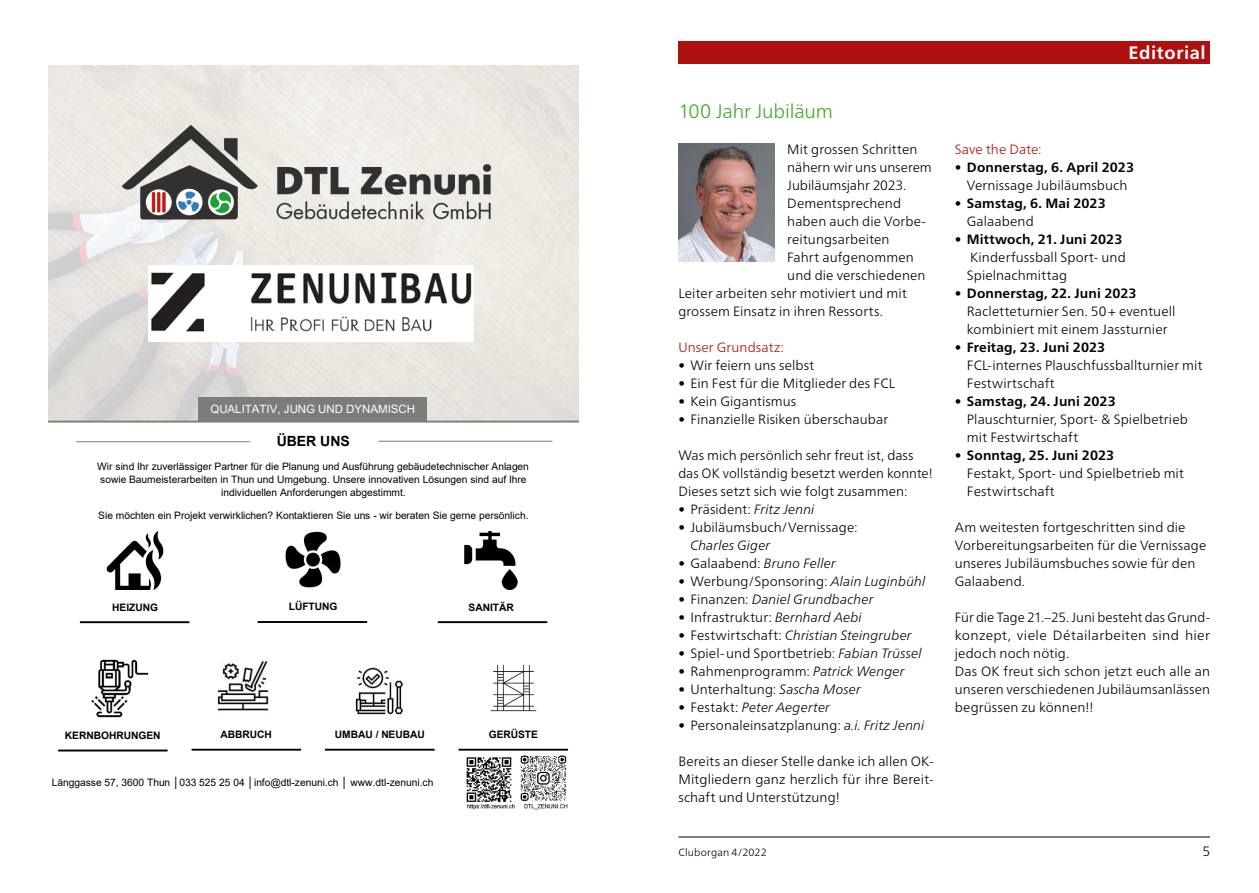
<style>
.page{position:relative;width:1259px;height:893px;background:#fff}
.page>*{position:absolute;margin:0;border:0;box-sizing:border-box;transform-origin:0 0}
.GT_Titel{font:300 19.5px "Frutiger Neue LTW1 G";letter-spacing:-.01em;color:#45aa29}
.Kopfzeile_negativ{font:700 18px "Frutiger Neue LTW1 G";letter-spacing:.035em;color:#fff}
.t1{font:700 14.1px "Arial";letter-spacing:-.005em;color:#000}
.GT{font:300 13.5px/18px "Frutiger Neue LTW1 G";letter-spacing:.01em;color:#000}
.t2{font:italic 300 13.5px "Frutiger Neue LTW1 G";letter-spacing:.005em;color:#000}
.GT-2{font:300 13.5px "Frutiger Neue LTW1 G";letter-spacing:.005em;color:#ad100f}
.t3{font:700 13.5px/18px "Frutiger Neue LTW1 G";letter-spacing:.01em;color:#000}
.t4{font:11.4px "Arial";color:#fff}
.t5{font:300 10.5px "Frutiger Neue LTW1 G";letter-spacing:.015em;color:#000}
.t6{font:10.2px/12.6px "Arial";letter-spacing:-.005em;color:#000;text-align:center}
.t7{font:700 10.2px "Arial";letter-spacing:-.005em;color:#000}
.s1{font-style:italic}
.s2{font-style:normal}
.s3{font-weight:700}
.s4{font-weight:300}
</style>
<div class="page">
<img style="left:679px;top:143px;width:95px;height:119px">
<hr style="left:678px;top:837px;width:532px;height:1px;background:#000">
<div style="left:678px;top:41px;width:531px;height:23px;background:#ad100f"></div>
<img style="left:106px;top:532px;width:58px;height:57px">
<img style="left:285px;top:532px;width:56px;height:56px">
<img style="left:464px;top:532px;width:54px;height:57px">
<img style="left:217px;top:660px;width:52px;height:51px">
<img style="left:355px;top:667px;width:49px;height:48px">
<img style="left:490px;top:664px;width:47px;height:48px">
<img style="left:107px;top:112px;width:397px;height:119px">
<div style="left:199px;top:397px;width:228px;height:24px;background:#7b7c7c"></div>
<hr style="left:48px;top:421px;width:530px;height:2px;background:#7b7c7c">
<hr style="left:76px;top:441px;width:174px;height:1px;background:#7b7c7c">
<hr style="left:378px;top:441px;width:174px;height:1px;background:#7b7c7c">
<hr style="left:80px;top:621px;width:109px;height:2px;background:#000">
<hr style="left:258px;top:621px;width:109px;height:2px;background:#000">
<hr style="left:438px;top:621px;width:109px;height:2px;background:#000">
<hr style="left:58px;top:749px;width:110px;height:2px;background:#000">
<hr style="left:192px;top:749px;width:109px;height:2px;background:#000">
<hr style="left:325px;top:749px;width:109px;height:2px;background:#000">
<hr style="left:458px;top:749px;width:110px;height:2px;background:#000">
<img style="left:91px;top:659px;width:58px;height:58px">
<img style="left:149px;top:261px;width:335px;height:86px">
<img style="left:149px;top:266px;width:325px;height:76px">
<img style="left:466px;top:757px;width:46px;height:45px">
<img style="left:520px;top:755px;width:47px;height:46px">
<img style="left:467px;top:804px;width:101px;height:6px">
<p class="t4" style="left:210px;top:402px;width:206px">QUALITATIV, JUNG UND DYNAMISCH</p>
<p class="t1" style="left:277px;top:431px;width:75px">ÜBER UNS</p>
<p class="t6" style="left:97px;top:460px;width:433px">Wir sind Ihr zuverlässiger Partner für die Planung und Ausführung gebäudetechnischer Anlagen sowie Baumeisterarbeiten in Thun und Umgebung. Unsere innovativen Lösungen sind auf Ihre individuellen Anforderungen abgestimmt.</p>
<p class="t6" style="left:98px;top:509px;width:432px">Sie möchten ein Projekt verwirklichen? Kontaktieren Sie uns - wir beraten Sie gerne persönlich.</p>
<p class="t7" style="left:112px;top:600px;width:48px">HEIZUNG</p>
<p class="t7" style="left:289px;top:600px;width:50px">LÜFTUNG</p>
<p class="t7" style="left:468px;top:600px;width:47px">SANITÄR</p>
<p class="t7" style="left:65px;top:728px;width:97px">KERNBOHRUNGEN</p>
<p class="t7" style="left:221px;top:728px;width:53px">ABBRUCH</p>
<p class="t7" style="left:335px;top:728px;width:92px">UMBAU / NEUBAU</p>
<p class="t7" style="left:489px;top:728px;width:51px">GERÜSTE</p>
<p class="t6" style="left:52px;top:776px;width:383px">Länggasse 57, 3600 Thun │033 525 25 04 │info@dtl-zenuni.ch │ www.dtl-zenuni.ch</p>
<p class="GT_Titel" style="left:678px;top:99px;width:156px">100 Jahr Jubiläum</p>
<p class="GT" style="left:787px;top:140px;width:146px">Mit grossen Schritten nähern wir uns unserem<br>Jubiläumsjahr 2023.</p>
<p class="GT" style="left:787px;top:194px;width:115px">Dementsprechend</p>
<p class="GT" style="left:787px;top:212px;width:140px">haben auch die Vorbe-</p>
<p class="GT" style="left:787px;top:230px;width:104px">reitungsarbeiten</p>
<p class="GT" style="left:787px;top:248px;width:128px">Fahrt aufgenommen</p>
<p class="GT" style="left:787px;top:266px;width:140px">und die verschiedenen</p>
<p class="GT" style="left:678px;top:284px;width:230px">Leiter arbeiten sehr motiviert und mit</p>
<p class="GT" style="left:678px;top:302px;width:206px">grossem Einsatz in ihren Ressorts.</p>
<p class="GT-2" style="left:678px;top:339px;width:107px">Unser Grundsatz:</p>
<p class="GT" style="left:678px;top:356px;width:137px">• Wir feiern uns selbst</p>
<p class="GT" style="left:678px;top:374px;width:218px">• Ein Fest für die Mitglieder des FCL</p>
<p class="GT" style="left:678px;top:392px;width:119px">• Kein Gigantismus</p>
<p class="GT" style="left:678px;top:410px;width:211px">• Finanzielle Risiken überschaubar</p>
<p class="GT" style="left:678px;top:446px;width:256px">Was mich persönlich sehr freut ist, dass das OK vollständig besetzt werden konnte!</p>
<p class="GT" style="left:678px;top:482px;width:231px">Dieses setzt sich wie folgt zusammen:</p>
<p class="GT" style="left:678px;top:500px;width:138px">• Präsident: <span class="s1">Fritz Jenni</span></p>
<p class="GT" style="left:690px;top:518px;width:169px;text-indent:-12px">• Jubiläumsbuch/Vernissage:<br><span class="s1">Charles Giger</span></p>
<p class="GT" style="left:678px;top:554px;width:159px">• Galaabend: <span class="s1">Bruno Feller</span></p>
<p class="GT" style="left:678px;top:572px;width:248px">• Werbung/Sponsoring: <span class="s1">Alain Luginbühl</span></p>
<p class="t2" style="left:678px;top:591px;width:196px"><span class="s2">• Finanzen:</span> Daniel Grundbacher</p>
<p class="GT" style="left:678px;top:608px;width:185px">• Infrastruktur: <span class="s1">Bernhard Aebi</span></p>
<p class="t2" style="left:678px;top:627px;width:235px"><span class="s2">• Festwirtschaft:</span> Christian Steingruber</p>
<p class="GT" style="left:678px;top:644px;width:245px">• Spiel-und Sportbetrieb: <span class="s1">Fabian Trüssel</span></p>
<p class="GT" style="left:678px;top:662px;width:228px">• Rahmenprogramm: <span class="s1">Patrick Wenger</span></p>
<p class="GT" style="left:678px;top:680px;width:184px">• Unterhaltung: <span class="s1">Sascha Moser</span></p>
<p class="t2" style="left:678px;top:699px;width:153px"><span class="s2">• Festakt:</span> Peter Aegerter</p>
<p class="GT" style="left:678px;top:716px;width:247px">• Personaleinsatzplanung: <span class="s1">a.i. Fritz Jenni</span></p>
<p class="GT" style="left:678px;top:752px;width:257px;text-align:justify">Bereits an dieser Stelle danke ich allen OK-Mitgliedern ganz herzlich für ihre Bereit&shy;schaft und Unterstützung!</p>
<p class="Kopfzeile_negativ" style="left:1128px;top:42px;width:79px">Editorial</p>
<p class="GT-2" style="left:955px;top:141px;width:88px">Save the Date:</p>
<p class="GT" style="left:955px;top:158px;width:181px;text-align:center">• <span class="s3">Donnerstag, 6. April 2023<br></span>Vernissage Jubiläumsbuch</p>
<p class="t3" style="left:967px;top:194px;width:140px;text-indent:-12px"><span class="s4">•</span> Samstag, 6. Mai 2023<br><span class="s4">Galaabend</span></p>
<p class="GT" style="left:967px;top:230px;width:160px;text-indent:-12px">• <span class="s3">Mittwoch, 21. Juni 2023<br></span>Kinderfussball Sport- und<br>Spielnachmittag</p>
<p class="GT" style="left:967px;top:284px;width:210px;text-indent:-12px">• <span class="s3">Donnerstag, 22. Juni 2023<br></span>Racletteturnier Sen. 50+ eventuell kombiniert mit einem Jassturnier</p>
<p class="GT" style="left:967px;top:338px;width:237px;text-indent:-12px">• <span class="s3">Freitag, 23. Juni 2023<br></span>FCL-internes Plauschfussballturnier mit<br>Festwirtschaft</p>
<p class="GT" style="left:967px;top:392px;width:222px;text-indent:-12px">• <span class="s3">Samstag, 24. Juni 2023<br></span>Plauschturnier, Sport- &amp; Spielbetrieb mit Festwirtschaft</p>
<p class="GT" style="left:967px;top:446px;width:219px;text-indent:-12px">• <span class="s3">Sonntag, 25. Juni 2023<br></span>Festakt, Sport- und Spielbetrieb mit<br>Festwirtschaft</p>
<p class="GT" style="left:955px;top:518px;width:253px">Am weitesten fortgeschritten sind die Vorbereitungsarbeiten für die Vernissage unseres Jubiläumsbuches sowie für den Galaabend.</p>
<p class="GT" style="left:955px;top:608px;width:257px;text-align:justify">Für die Tage 21.–25. Juni besteht das Grund&shy;konzept, viele Détailarbeiten sind hier jedoch noch nötig.</p>
<p class="GT" style="left:955px;top:662px;width:257px">Das OK freut sich schon jetzt euch alle an unseren verschiedenen Jubiläumsanlässen</p>
<p class="GT" style="left:955px;top:698px;width:140px">begrüssen zu können!!</p>
<p class="t5" style="left:678px;top:846px;width:90px">Cluborgan 4/2022</p>
<p class="GT" style="left:1202px;top:843px;width:9px">5</p>
</div>
